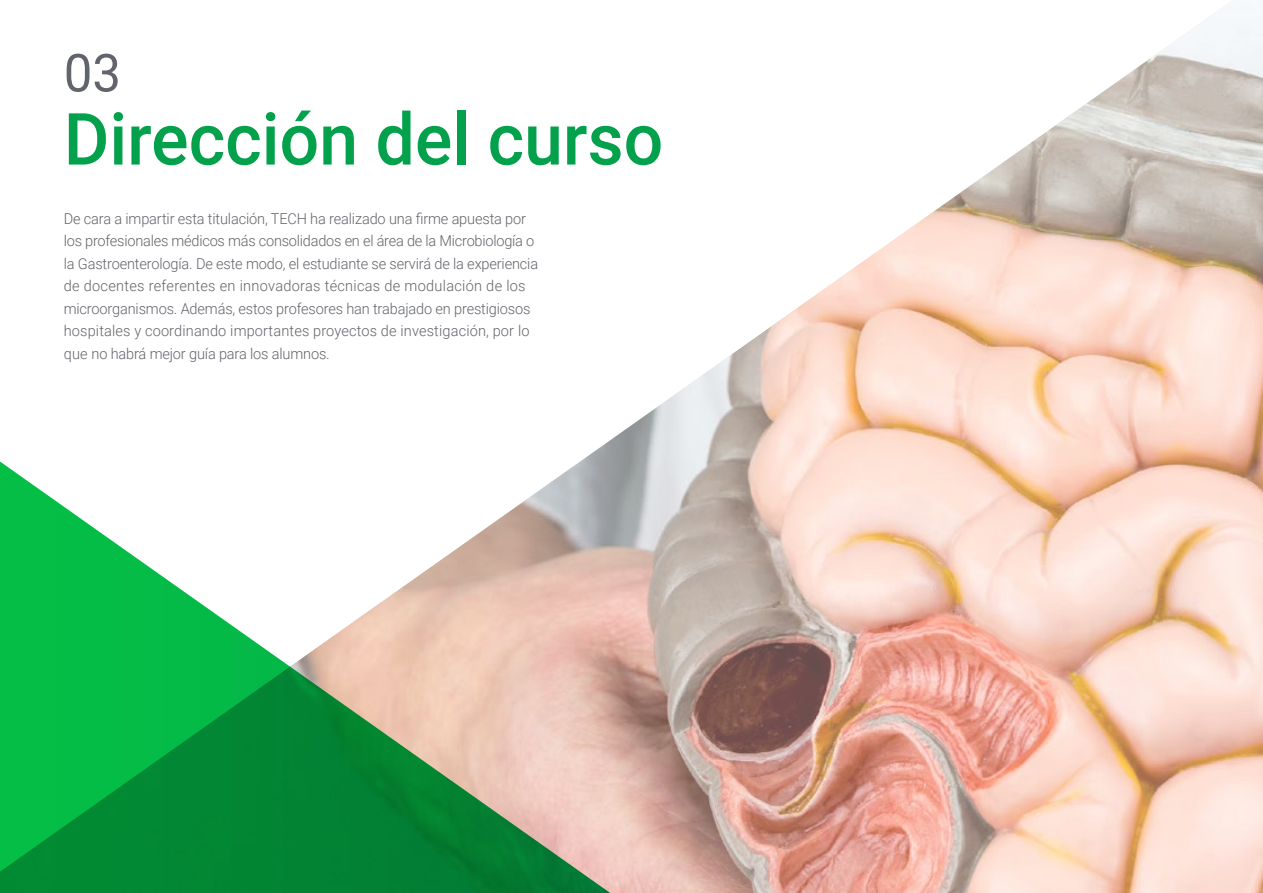
<style>
.page{position:relative;width:1263px;height:893px;background:#fff}
.page>*{position:absolute;margin:0;border:0;box-sizing:border-box;transform-origin:0 0}
.t1{font:500 72px "Roboto";color:#04a14d}
.t2{font:52.5px "Roboto";color:#61646a}
.t3{font:300 15px/22.5px "Roboto";letter-spacing:-.01em;color:#61646a}
</style>
<div class="page">
<img style="left:602px;top:0;width:661px;height:893px">
<svg style="left:0;top:446px;width:640px;height:447px"></svg>
<h2 class="t2" style="left:64px;top:36px;width:59px">03</h2>
<h1 class="t1" style="left:64px;top:89px;width:601px">Dirección del curso</h1>
<p class="t3" style="left:64px;top:207px;width:476px">De cara a impartir esta titulación, TECH ha realizado una firme apuesta por los profesionales médicos más consolidados en el área de la Microbiología o la Gastroenterología. De este modo, el estudiante se servirá de la experiencia de docentes referentes en innovadoras técnicas de modulación de los microorganismos. Además, estos profesores han trabajado en prestigiosos hospitales y coordinando importantes proyectos de investigación, por lo que no habrá mejor guía para los alumnos.</p>
</div>
